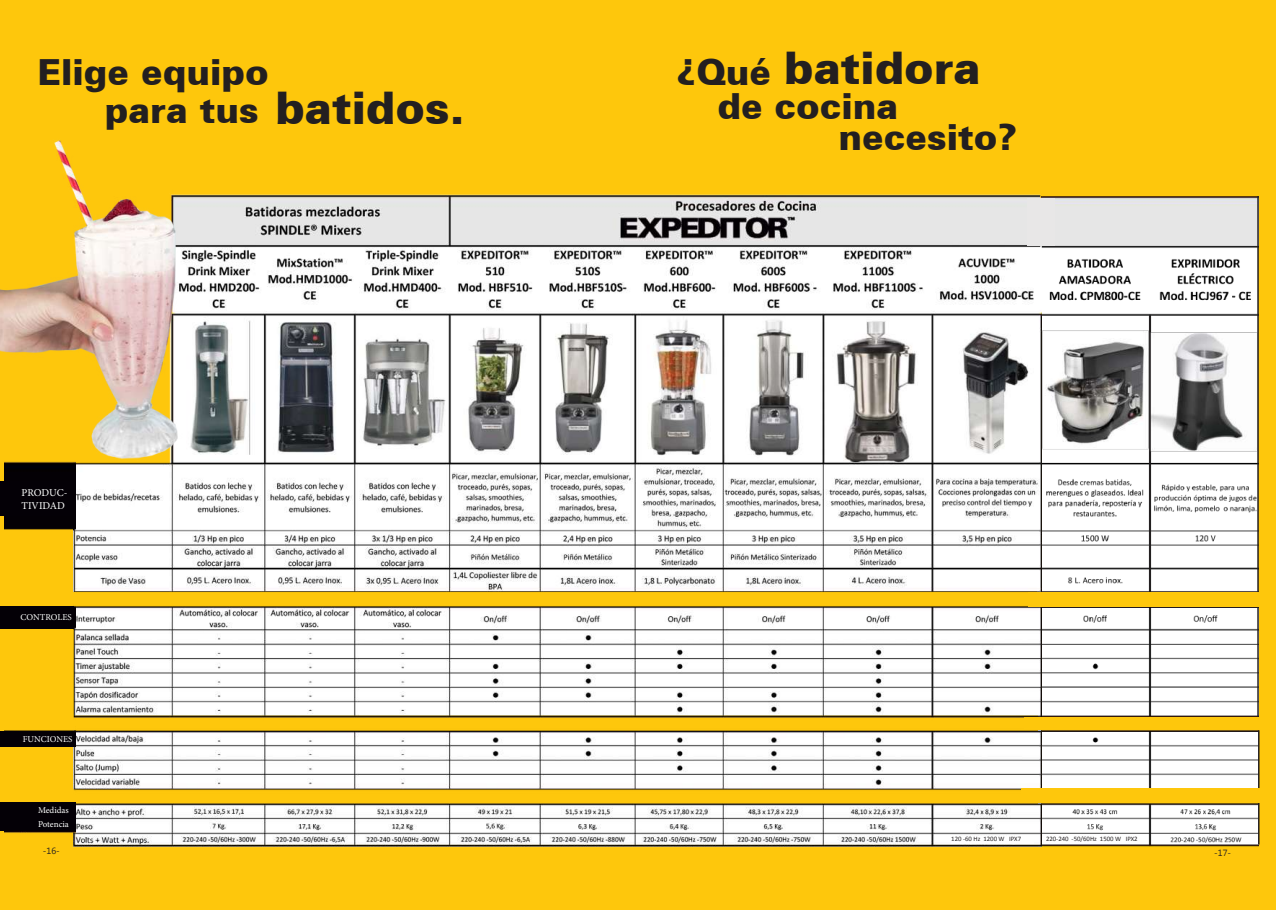
<style>
.page{position:relative;width:1276px;height:910px;background:#fec70c}
.page>*{position:absolute;margin:0;border:0;box-sizing:border-box;transform-origin:0 0}
.t1{font:900 45px "Zurich BT";color:#231f20}
.t2{font:900 36px/31.3px "Zurich BT";color:#231f20}
.t3{font:10.5px/12.6px "Minion Pro";color:#fff}
.t4{font:9px/14.2px "Minion Pro";color:#fff}
.t5{font:9px "Khmer UI";color:#231f20}
.t6{font:6.75px "Calibri";color:#231f20}
.s1{font-size:36px}
</style>
<div class="page">
<img style="left:1041px;top:196px;width:217px;height:650px">
<img style="left:75px;top:194px;width:966px;height:654px">
<img style="left:4px;top:472px;width:71px;height:376px">
<hr style="left:1257px;top:196px;width:1px;height:396px;background:#231f20">
<hr style="left:1257px;top:606px;width:1px;height:111px;background:#231f20">
<hr style="left:1258px;top:730px;width:1px;height:59px;background:#231f20">
<hr style="left:1258px;top:803px;width:1px;height:41px;background:#231f20">
<hr style="left:1149px;top:315px;width:1px;height:277px;background:#231f20">
<img style="left:0;top:140px;width:187px;height:332px">
<div style="left:1028px;top:592px;width:237px;height:14px;background:#fec70c"></div>
<div style="left:1023px;top:717px;width:237px;height:12px;background:#fec70c"></div>
<div style="left:1020px;top:789px;width:242px;height:14px;background:#fec70c"></div>
<div style="left:1027px;top:198px;width:28px;height:48px;background:#e8e7e7"></div>
<div style="left:0;top:481px;width:73px;height:35px;background:#040006"></div>
<div style="left:0;top:606px;width:73px;height:22px;background:#040006"></div>
<div style="left:0;top:731px;width:76px;height:15px;background:#040006"></div>
<div style="left:0;top:803px;width:76px;height:28px;background:#040006"></div>
<div style="left:951px;top:836px;width:82px;height:8px;background:#fff"></div>
<div style="left:1046px;top:836px;width:95px;height:8px;background:#fff"></div>
<h2 class="t2" style="left:37px;top:56px;width:233px">Elige equipo</h2>
<h1 class="t1" style="left:676px;top:40px;width:306px"><span class="s1">¿Qué</span> batidora</h1>
<h1 class="t1" style="left:105px;top:81px;width:361px"><span class="s1">para tus</span> batidos.</h1>
<h2 class="t2" style="left:838px;top:90px;width:180px;text-indent:-121px">de cocina necesito?</h2>
<h3 class="t3" style="left:22px;top:487px;width:48px">PRODUC-<br>TIVIDAD</h3>
<h3 class="t4" style="left:20px;top:610px;width:53px">CONTROLES</h3>
<h3 class="t4" style="left:23px;top:732px;width:51px">FUNCIONES</h3>
<h3 class="t4" style="left:38px;top:803px;width:32px">Medidas<br>Potencia</h3>
<p class="t6" style="left:951px;top:835px;width:71px">120 -60 Hz 1200 W IPX7</p>
<p class="t6" style="left:1046px;top:835px;width:93px">220-240 -50/60Hz 1500 W IPX2</p>
<h3 class="t5" style="left:43px;top:846px;width:18px">-16-</h3>
<h3 class="t5" style="left:1214px;top:847px;width:18px">-17-</h3>
</div>
